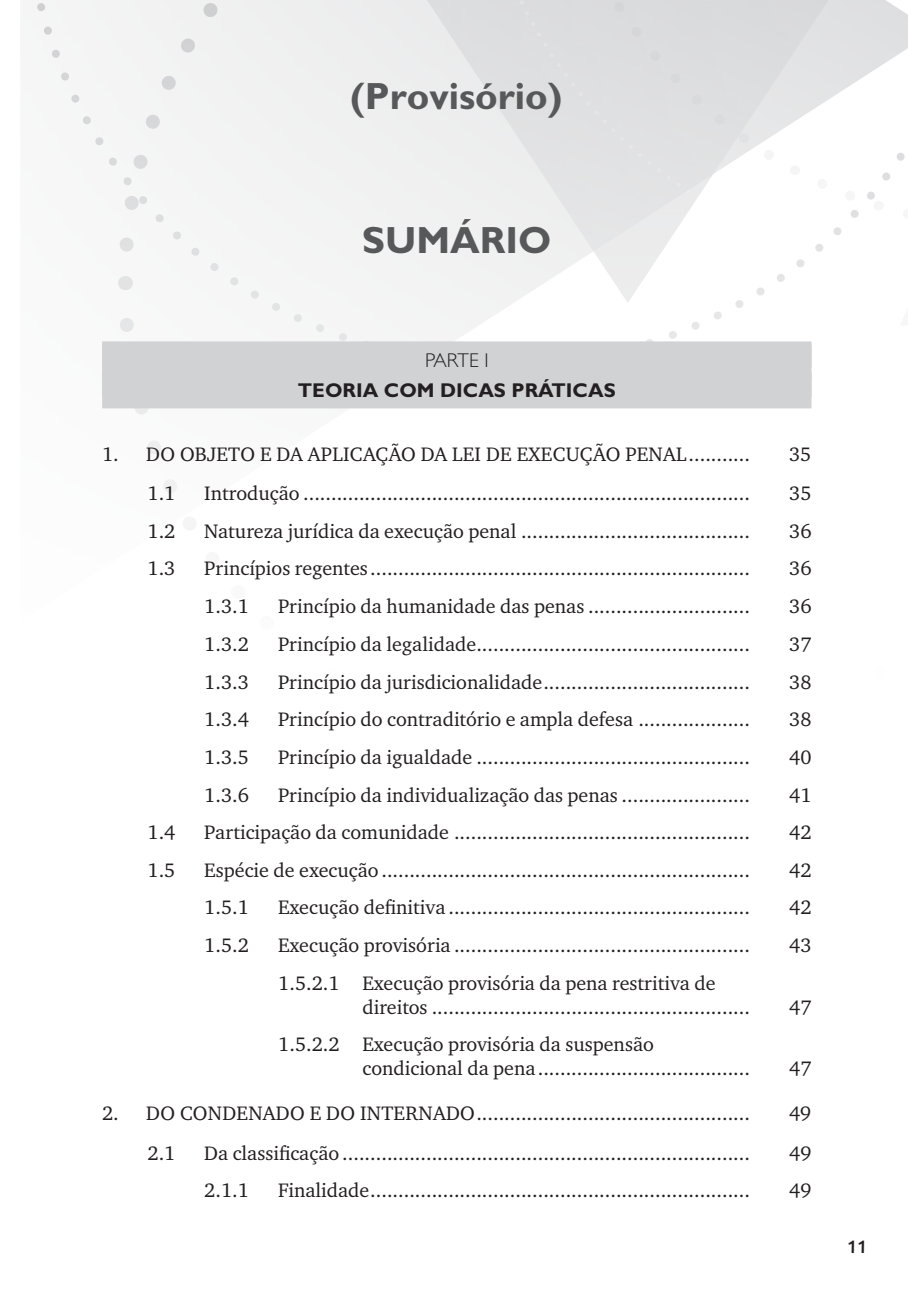
<style>
.page{position:relative;width:908px;height:1304px;background:#fff}
.page>*{position:absolute;margin:0;border:0;box-sizing:border-box;transform-origin:0 0}
.t1{font:700 38px "Gill Sans Std";color:#57585a}
.t2{font:20px/24px "Charter ITC Std";color:#231f20}
.t3{font:700 20px "Gill Sans Std";color:#231f20}
.SUMARIO_DIV_NUM{font:300 20px "Gill Sans Std";letter-spacing:-.015em;color:#231f20}
.t4{font:500 18px "Ubuntu";color:#231f20}
</style>
<div class="page">
<svg style="left:501px;top:0;width:19px;height:277px"></svg>
<div style="left:37px;top:0;width:464px;height:341px;background:#f3f3f4"></div>
<svg style="left:520px;top:0;width:379px;height:371px"></svg>
<svg style="left:899px;top:9px;width:9px;height:152px"></svg>
<div style="left:102px;top:341px;width:709px;height:26px;background:#d1d2d4"></div>
<div style="left:102px;top:345px;width:709px;height:34px;background:#d1d2d4"></div>
<div style="left:102px;top:374px;width:709px;height:34px;background:#d1d2d4"></div>
<h1 class="t1" style="left:350px;top:73px;width:214px">(Provisório)</h1>
<p class="t1" style="left:362px;top:217px;width:191px">SUMÁRIO</p>
<p class="SUMARIO_DIV_NUM" style="left:425px;top:349px;width:65px">PARTE I</p>
<p class="t3" style="left:298px;top:378px;width:319px">TEORIA COM DICAS PRÁTICAS</p>
<p class="t2" style="left:102px;top:442px;width:649px">1. DO OBJETO E DA APLICAÇÃO DA LEI DE EXECUÇÃO PENAL...........</p>
<p class="t2" style="left:788px;top:442px;width:24px">35</p>
<p class="t2" style="left:147px;top:481px;width:29px">1.1</p>
<p class="t2" style="left:204px;top:481px;width:547px">Introdução ................................................................................</p>
<p class="t2" style="left:788px;top:481px;width:24px">35</p>
<p class="t2" style="left:147px;top:519px;width:29px">1.2</p>
<p class="t2" style="left:204px;top:519px;width:547px">Natureza jurídica da execução penal .........................................</p>
<p class="t2" style="left:788px;top:519px;width:24px">36</p>
<p class="t2" style="left:147px;top:556px;width:29px">1.3</p>
<p class="t2" style="left:204px;top:556px;width:547px">Princípios regentes ....................................................................</p>
<p class="t2" style="left:788px;top:556px;width:24px">36</p>
<p class="t2" style="left:204px;top:594px;width:46px">1.3.1</p>
<p class="t2" style="left:278px;top:594px;width:473px">Princípio da humanidade das penas .............................</p>
<p class="t2" style="left:788px;top:594px;width:24px">36</p>
<p class="t2" style="left:204px;top:631px;width:46px">1.3.2</p>
<p class="t2" style="left:278px;top:631px;width:473px">Princípio da legalidade.................................................</p>
<p class="t2" style="left:788px;top:631px;width:24px">37</p>
<p class="t2" style="left:204px;top:670px;width:46px">1.3.3</p>
<p class="t2" style="left:278px;top:670px;width:473px">Princípio da jurisdicionalidade.....................................</p>
<p class="t2" style="left:788px;top:670px;width:24px">38</p>
<p class="t2" style="left:204px;top:707px;width:46px">1.3.4</p>
<p class="t2" style="left:278px;top:707px;width:473px">Princípio do contraditório e ampla defesa ....................</p>
<p class="t2" style="left:788px;top:707px;width:24px">38</p>
<p class="t2" style="left:204px;top:745px;width:46px">1.3.5</p>
<p class="t2" style="left:278px;top:745px;width:473px">Princípio da igualdade .................................................</p>
<p class="t2" style="left:788px;top:745px;width:24px">40</p>
<p class="t2" style="left:204px;top:782px;width:46px">1.3.6</p>
<p class="t2" style="left:278px;top:782px;width:473px">Princípio da individualização das penas .......................</p>
<p class="t2" style="left:788px;top:782px;width:24px">41</p>
<p class="t2" style="left:147px;top:820px;width:29px">1.4</p>
<p class="t2" style="left:204px;top:820px;width:547px">Participação da comunidade .....................................................</p>
<p class="t2" style="left:788px;top:820px;width:24px">42</p>
<p class="t2" style="left:147px;top:858px;width:29px">1.5</p>
<p class="t2" style="left:204px;top:858px;width:547px">Espécie de execução ..................................................................</p>
<p class="t2" style="left:788px;top:858px;width:24px">42</p>
<p class="t2" style="left:204px;top:895px;width:46px">1.5.1</p>
<p class="t2" style="left:278px;top:895px;width:473px">Execução definitiva ......................................................</p>
<p class="t2" style="left:788px;top:895px;width:24px">42</p>
<p class="t2" style="left:204px;top:933px;width:46px">1.5.2</p>
<p class="t2" style="left:278px;top:933px;width:473px">Execução provisória .....................................................</p>
<p class="t2" style="left:788px;top:933px;width:24px">43</p>
<p class="t2" style="left:362px;top:970px;width:389px;text-indent:-84px">1.5.2.1 Execução provisória da pena restritiva de direitos .........................................................</p>
<p class="t2" style="left:788px;top:994px;width:24px">47</p>
<p class="t2" style="left:362px;top:1032px;width:389px;text-indent:-84px">1.5.2.2 Execução provisória da suspensão condicional da pena......................................</p>
<p class="t2" style="left:788px;top:1056px;width:24px">47</p>
<p class="t2" style="left:102px;top:1101px;width:649px">2. DO CONDENADO E DO INTERNADO.................................................</p>
<p class="t2" style="left:788px;top:1101px;width:24px">49</p>
<p class="t2" style="left:147px;top:1140px;width:29px">2.1</p>
<p class="t2" style="left:204px;top:1140px;width:547px">Da classificação .........................................................................</p>
<p class="t2" style="left:788px;top:1140px;width:24px">49</p>
<p class="t2" style="left:204px;top:1178px;width:46px">2.1.1</p>
<p class="t2" style="left:278px;top:1178px;width:473px">Finalidade....................................................................</p>
<p class="t2" style="left:788px;top:1178px;width:24px">49</p>
<p class="t4" style="left:846px;top:1235px;width:22px">11</p>
</div>
